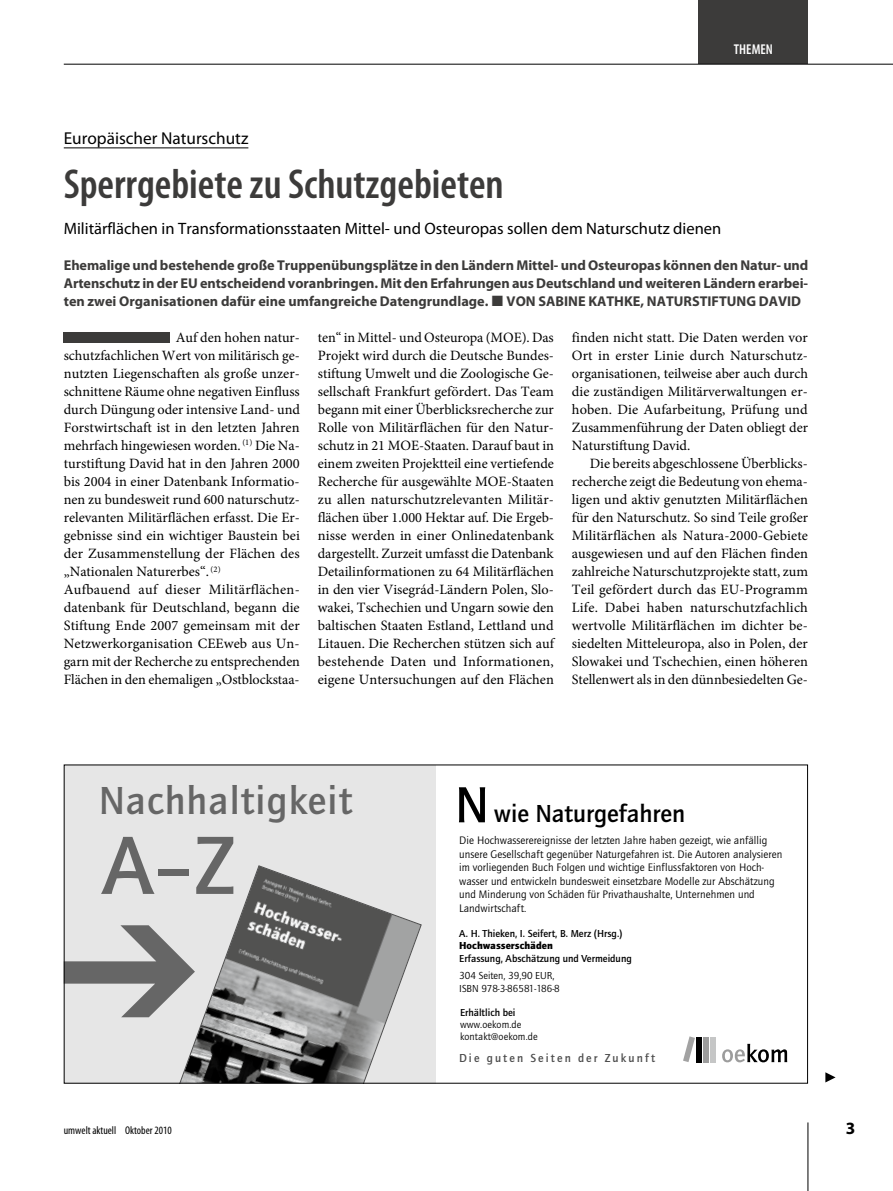
<style>
.page{position:relative;width:893px;height:1191px;background:#fff}
.page>*{position:absolute;margin:0;border:0;box-sizing:border-box;transform-origin:0 0}
.t1{font:700 85.5px "Quay Itc T";color:#666}
.t2{font:600 condensed 42px "Myriad Pro";color:#3c3b3a}
.t3{font:700 40.5px "Quay Itc T";letter-spacing:.03em;color:#666}
.t4{font:700 25.5px "Quay Itc T";color:#000}
.t5{font:17.25px "Myriad Pro";color:#000}
.t6{font:700 17.25px "Myriad Pro";color:#000}
.t7{font:16.5px "Myriad Pro";color:#000}
.t8{font:14.25px/18px "Minion Pro";color:#000}
.t9{font:700 14.25px/18px "Myriad Pro";color:#3c3b3a;text-align:justify}
.t10{font:600 condensed 14.25px "Myriad Pro";color:#fff}
.t11{font:700 12px "Quay Itc T";letter-spacing:.175em;color:#4d4d4d}
.t12{font:11.25px/13.5px "Quay Itc T";letter-spacing:.005em;color:#000}
.t13{font:condensed 11.25px "Myriad Pro";color:#000}
.t14{font:700 10.5px "Quay Itc T";color:#000}
.t15{font:10.5px/12.8px "Quay Itc T";color:#000}
.t16{font:10.5px "Quay Itc T Blac";color:#000}
.s1{font-size:52.5px}
</style>
<div class="page">
<hr style="left:807px;top:1122px;width:1px;height:69px;background:#000">
<div style="left:699px;top:0;width:109px;height:64px;background:#3c3b3a"></div>
<hr style="left:64px;top:64px;width:829px;height:1px;background:#000">
<hr style="left:64px;top:147px;width:184px;height:1px;background:#000">
<svg style="left:825px;top:1072px;width:11px;height:10px"></svg>
<div style="left:64px;top:332px;width:106px;height:10px;background:#3c3b3a"></div>
<div style="left:64px;top:765px;width:372px;height:318px;background:#e6e6e6"></div>
<svg style="left:66px;top:925px;width:109px;height:92px"></svg>
<svg style="left:175px;top:865px;width:247px;height:216px"></svg>
<div style="left:710px;top:1037px;width:6px;height:25px;background:#c5c6c6"></div>
<div style="left:703px;top:1037px;width:6px;height:25px;background:#9c9c9c"></div>
<div style="left:696px;top:1037px;width:6px;height:25px;background:#000"></div>
<svg style="left:683px;top:1036px;width:12px;height:26px"></svg>
<svg style="left:722px;top:1043px;width:65px;height:19px"></svg>
<p class="t10" style="left:734px;top:40px;width:40px">Themen</p>
<p class="t5" style="left:64px;top:128px;width:186px">Europäischer Naturschutz</p>
<h2 class="t2" style="left:64px;top:158px;width:441px">Sperrgebiete zu Schutzgebieten</h2>
<p class="t7" style="left:64px;top:218px;width:659px">Militärflächen in Transformationsstaaten Mittel- und Osteuropas sollen dem Naturschutz dienen</p>
<p class="t9" style="left:64px;top:256px;width:746px">Ehemalige und bestehende große Truppenübungsplätze in den Ländern Mittel- und Osteuropas können den Natur- und Artenschutz in der EU entscheidend voranbringen. Mit den Erfahrungen aus Deutschland und weiteren Ländern erarbei&shy;ten zwei Organisationen dafür eine umfangreiche Datengrundlage.</p>
<p class="t9" style="left:507px;top:292px;width:296px">VON SABINE KATHKE, NATURSTIFTUNG DAVID</p>
<p class="t8" style="left:64px;top:329px;width:238px;text-indent:112px">Auf den hohen natur&shy;schutzfachlichen Wert von militärisch ge&shy;nutzten Liegenschaften als große unzer&shy;schnittene Räume ohne negativen Einfluss durch Düngung oder intensive Land- und Forstwirtschaft ist in den letzten Jahren mehrfach hingewiesen worden. <sup>(1)</sup> Die Na&shy;turstiftung David hat in den Jahren 2000 bis 2004 in einer Datenbank Informatio&shy;nen zu bundesweit rund 600 naturschutz&shy;relevanten Militärflächen erfasst. Die Er&shy;gebnisse sind ein wichtiger Baustein bei der Zusammenstellung der Flächen des „Nationalen Naturerbes“. <sup>(2)<br></sup>Aufbauend auf dieser Militärflächen&shy;datenbank für Deutschland, begann die Stiftung Ende 2007 gemeinsam mit der Netzwerkorganisation CEEweb aus Un&shy;garn mit der Recherche zu entsprechenden Flächen in den ehemaligen „Ostblockstaa-</p>
<p class="t8" style="left:318px;top:329px;width:238px;text-align:justify">ten“ in Mittel- und Osteuropa (MOE). Das Projekt wird durch die Deutsche Bundes&shy;stiftung Umwelt und die Zoologische Ge&shy;sellschaft Frankfurt gefördert. Das Team begann mit einer Überblicksrecherche zur Rolle von Militärflächen für den Natur&shy;schutz in 21 MOE-Staaten. Darauf baut in einem zweiten Projektteil eine vertiefende Recherche für ausgewählte MOE-Staaten zu allen naturschutzrelevanten Militär&shy;flächen über 1.000 Hektar auf. Die Ergeb&shy;nisse werden in einer Onlinedatenbank dargestellt. Zurzeit umfasst die Datenbank Detailinformationen zu 64 Militärflächen in den vier Visegrád-Ländern Polen, Slo&shy;wakei, Tschechien und Ungarn sowie den baltischen Staaten Estland, Lettland und Litauen. Die Recherchen stützen sich auf bestehende Daten und Informationen, eigene Untersuchungen auf den Flächen</p>
<p class="t8" style="left:572px;top:329px;width:238px">finden nicht statt. Die Daten werden vor Ort in erster Linie durch Naturschutz&shy;organisationen, teilweise aber auch durch die zuständigen Militärverwaltungen er&shy;hoben. Die Aufarbeitung, Prüfung und Zusammenführung der Daten obliegt der Naturstiftung David.</p>
<p class="t8" style="left:572px;top:455px;width:238px;text-align:justify;text-indent:18px">Die bereits abgeschlossene Überblicks&shy;recherche zeigt die Bedeutung von ehema&shy;ligen und aktiv genutzten Militärflächen für den Naturschutz. So sind Teile großer Militärflächen als Natura-2000-Gebiete ausgewiesen und auf den Flächen finden zahlreiche Naturschutzprojekte statt, zum Teil gefördert durch das EU-Programm Life. Dabei haben naturschutzfachlich wertvolle Militärflächen im dichter be&shy;siedelten Mitteleuropa, also in Polen, der Slowakei und Tschechien, einen höheren Stellenwert als in den dünnbesiedelten Ge-</p>
<h3 class="t3" style="left:99px;top:778px;width:255px">Nachhaltigkeit</h3>
<h1 class="t1" style="left:102px;top:817px;width:135px">A–Z</h1>
<h3 class="t4" style="left:455px;top:799px;width:232px"><span class="s1">N</span> wie Naturgefahren</h3>
<p class="t12" style="left:459px;top:834px;width:325px">Die Hochwasserereignisse der letzten Jahre haben gezeigt, wie anfällig unsere Gesellschaft gegenüber Naturgefahren ist. Die Autoren analysieren im vorliegenden Buch Folgen und wichtige Einflussfaktoren von Hoch - wasser und entwickeln bundesweit einsetzbare Modelle zur Abschätzung und Minderung von Schäden für Privathaushalte, Unternehmen und Landwirtschaft.</p>
<p class="t14" style="left:459px;top:927px;width:165px">A. H. Thieken, I. Seifert, B. Merz (Hrsg.)</p>
<p class="t16" style="left:459px;top:939px;width:95px">Hochwasserschäden</p>
<p class="t14" style="left:459px;top:952px;width:174px">Erfassung, Abschätzung und Vermeidung</p>
<p class="t15" style="left:459px;top:969px;width:102px">304 Seiten, 39,90 EUR,<br>ISBN 978-3-86581-186-8</p>
<p class="t14" style="left:460px;top:1006px;width:57px">Erhältlich bei</p>
<p class="t15" style="left:460px;top:1018px;width:79px;line-height:12px">www.oekom.de kontakt@oekom.de</p>
<p class="t11" style="left:459px;top:1051px;width:198px">Die guten Seiten der Zukunft</p>
<p class="t13" style="left:64px;top:1123px;width:109px">umwelt aktuell Oktober 2010</p>
<p class="t6" style="left:846px;top:1117px;width:11px">3</p>
</div>
